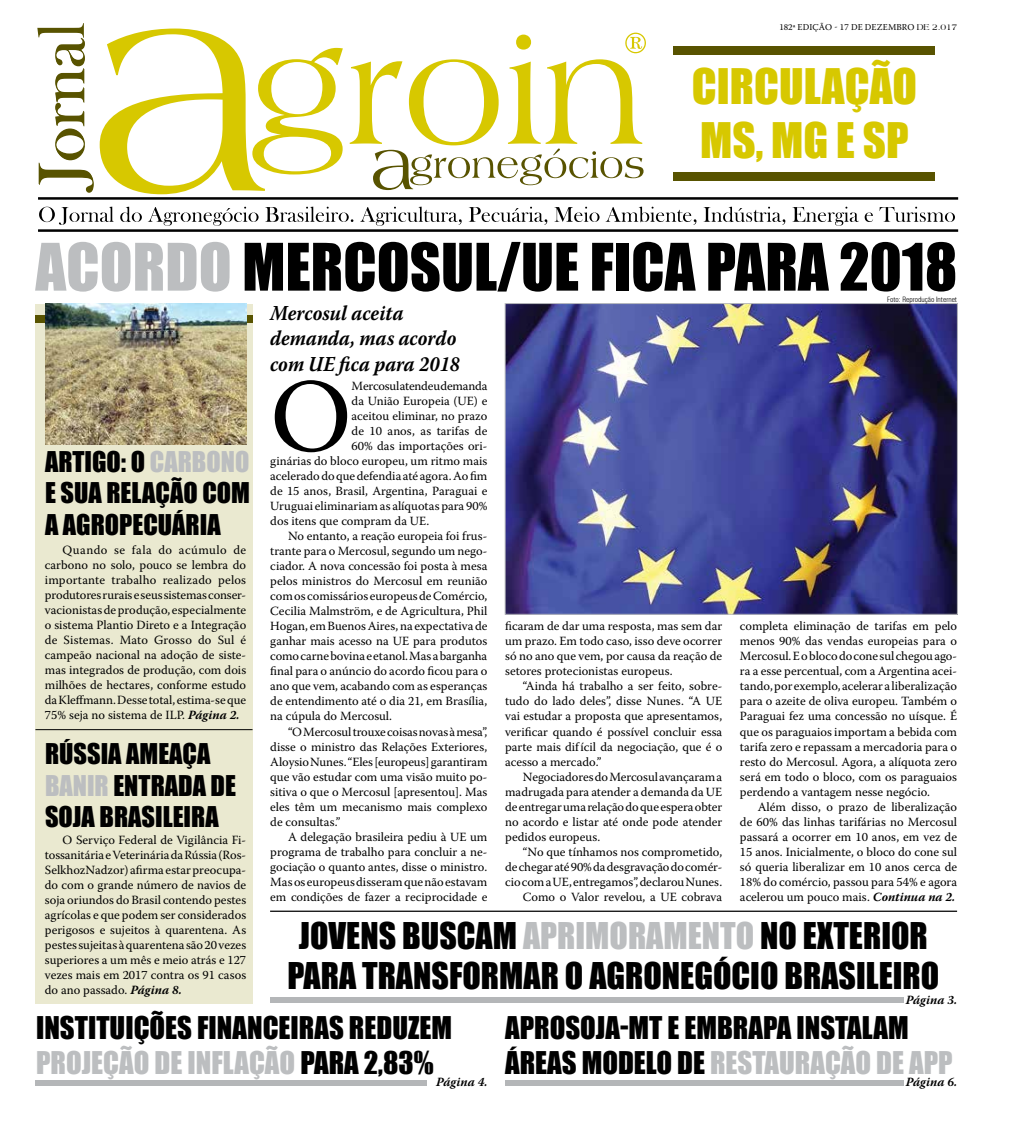
<style>
.page{position:relative;width:1028px;height:1124px;background:#fff}
.page>*{position:absolute;margin:0;border:0;box-sizing:border-box;transform-origin:0 0}
.t1{font:103.5px "Warnock Pro";color:#000}
.t2{font:60.5px "Impact";color:#000}
.t3{font:45px/54px "Impact";color:#d7c800}
.t4{font:33.88px/40.6px "Impact";color:#000}
.t5{font:28.75px/34.5px "Impact";color:#000}
.t6{font:26.25px/31.5px "Impact";color:#000;text-align:justify}
.t7{font:italic 700 21.25px/25.5px "Warnock Pro";color:#000;scale:.9 1}
.t8{font:12.5px/15px "Warnock Pro";color:#000;text-align:justify}
.t9{font:italic 700 12.5px "Warnock Pro";color:#000}
.t10{font:8.88px "Warnock Pro";letter-spacing:.01em;color:#000}
.t11{font:300 condensed 7.5px "Zurich BT";color:#000}
.s1{font-family:"Americana BT"}
.s2{color:#bcbec0}
.s3{font-weight:700;font-style:italic}
</style>
<div class="page">
<svg style="left:100px;top:29px;width:243px;height:165px"></svg>
<svg style="left:37px;top:23px;width:57px;height:170px"></svg>
<svg style="left:39px;top:207px;width:75px;height:18px"></svg>
<svg style="left:120px;top:207px;width:22px;height:15px"></svg>
<svg style="left:148px;top:207px;width:110px;height:19px"></svg>
<svg style="left:265px;top:207px;width:88px;height:15px"></svg>
<svg style="left:360px;top:207px;width:101px;height:19px"></svg>
<svg style="left:469px;top:207px;width:78px;height:18px"></svg>
<svg style="left:554px;top:207px;width:45px;height:15px"></svg>
<svg style="left:605px;top:207px;width:91px;height:18px"></svg>
<svg style="left:703px;top:207px;width:82px;height:18px"></svg>
<svg style="left:792px;top:207px;width:66px;height:19px"></svg>
<svg style="left:864px;top:212px;width:9px;height:10px"></svg>
<svg style="left:879px;top:207px;width:76px;height:15px"></svg>
<hr style="left:38px;top:197px;width:920px;height:3px;background:#000">
<hr style="left:38px;top:229px;width:920px;height:3px;background:#000">
<div style="left:673px;top:46px;width:261px;height:8px;background:#585300"></div>
<div style="left:673px;top:172px;width:261px;height:8px;background:#585300"></div>
<div style="left:35px;top:1080px;width:392px;height:5px;background:#b4b6b8"></div>
<div style="left:505px;top:1080px;width:399px;height:5px;background:#b4b6b8"></div>
<div style="left:270px;top:997px;width:634px;height:6px;background:#b4b6b8"></div>
<hr style="left:270px;top:910px;width:687px;height:1px;background:#000">
<svg style="left:350px;top:33px;width:296px;height:157px"></svg>
<div style="left:35px;top:304px;width:217px;height:699px;background:#eae9d0"></div>
<div style="left:35px;top:315px;width:217px;height:8px;background:#585300"></div>
<img style="left:45px;top:304px;width:201px;height:140px">
<hr style="left:35px;top:729px;width:217px;height:1px;background:#000">
<img style="left:507px;top:305px;width:448px;height:307px">
<div style="left:505px;top:303px;width:452px;height:311px;border:1px solid #bcbec0"></div>
<p class="t10" style="left:779px;top:22px;width:179px">182ª Edição - 17 de DEZembro <span class="s1">de 2.017</span></p>
<h3 class="t3" style="left:692px;top:58px;width:227px">CIRCULAÇÃO<br>MS, MG E SP</h3>
<h2 class="t2" style="left:35px;top:220px;width:923px"><span class="s2">ACORDO</span> MERCOSUL/UE FICA PARA 2018</h2>
<h3 class="t6" style="left:45px;top:445px;width:206px">ARTIGO: O <span class="s2">CARBONO </span>E SUA RELAÇÃO COM A AGROPECUÁRIA</h3>
<p class="t8" style="left:45px;top:542px;width:203px;text-indent:18px">Quando se fala do acúmulo de carbono no solo, pouco se lembra do importante trabalho realizado pelos produtores rurais e seus sistemas conser&shy;vacionistas de produção, especialmente o sistema Plantio Direto e a Integração de Sistemas. Mato Grosso do Sul é campeão nacional na adoção de siste&shy;mas integrados de produção, com dois milhões de hectares, conforme estudo da Kleffmann. Desse total, estima-se que 75% seja no sistema de ILP. <span class="s3">Página 2.</span></p>
<h3 class="t6" style="left:45px;top:737px;width:191px;text-align:left">RÚSSIA AMEAÇA<br><span class="s2">BANIR</span> ENTRADA DE<br>SOJA BRASILEIRA</h3>
<p class="t8" style="left:45px;top:832px;width:203px;text-indent:18px">O Serviço Federal de Vigilância Fi&shy;tossanitária e Veterinária da Rússia (Ros-SelkhozNadzor) afirma estar preocupa&shy;do com o grande número de navios de soja oriundos do Brasil contendo pestes agrícolas e que podem ser considerados perigosos e sujeitos à quarentena. As pestes sujeitas à quarentena são 20 vezes superiores a um mês e meio atrás e 127 vezes mais em 2017 contra os 91 casos do ano passado. <span class="s3">Página 8.</span></p>
<h3 class="t7" style="left:270px;top:299px;width:213px">Mercosul aceita demanda, mas acordo com UE fica para 2018</h3>
<h1 class="t1" style="left:270px;top:354px;width:74px">O</h1>
<p class="t8" style="left:351px;top:378px;width:137px">Mercosul atendeu demanda</p>
<p class="t8" style="left:351px;top:393px;width:137px">da União Europeia (UE) e</p>
<p class="t8" style="left:351px;top:408px;width:137px">aceitou eliminar, no prazo</p>
<p class="t8" style="left:351px;top:423px;width:137px">de 10 anos, as tarifas de</p>
<p class="t8" style="left:351px;top:438px;width:137px">60% das importações ori-</p>
<p class="t8" style="left:270px;top:453px;width:219px">ginárias do bloco europeu, um ritmo mais</p>
<p class="t8" style="left:270px;top:468px;width:219px">acelerado do que defendia até agora. Ao fim</p>
<p class="t8" style="left:270px;top:483px;width:219px">de 15 anos, Brasil, Argentina, Paraguai e</p>
<p class="t8" style="left:270px;top:498px;width:219px">Uruguai eliminariam as alíquotas para 90%</p>
<p class="t8" style="left:270px;top:513px;width:161px">dos itens que compram da UE.</p>
<p class="t8" style="left:288px;top:528px;width:201px">No entanto, a reação europeia foi frus-</p>
<p class="t8" style="left:270px;top:543px;width:219px">trante para o Mercosul, segundo um nego-</p>
<p class="t8" style="left:270px;top:558px;width:219px">ciador. A nova concessão foi posta à mesa</p>
<p class="t8" style="left:270px;top:573px;width:219px">pelos ministros do Mercosul em reunião</p>
<p class="t8" style="left:270px;top:588px;width:219px">com os comissários europeus de Comércio,</p>
<p class="t8" style="left:270px;top:603px;width:219px">Cecilia Malmström, e de Agricultura, Phil</p>
<p class="t8" style="left:270px;top:618px;width:219px">Hogan, em Buenos Aires, na expectativa de</p>
<p class="t8" style="left:270px;top:633px;width:218px">ganhar mais acesso na UE para produtos</p>
<p class="t8" style="left:270px;top:648px;width:218px">como carne bovina e etanol. Mas a barganha</p>
<p class="t8" style="left:270px;top:663px;width:218px">final para o anúncio do acordo ficou para o</p>
<p class="t8" style="left:270px;top:678px;width:218px">ano que vem, acabando com as esperanças</p>
<p class="t8" style="left:270px;top:693px;width:219px">de entendimento até o dia 21, em Brasília,</p>
<p class="t8" style="left:270px;top:708px;width:123px">na cúpula do Mercosul.</p>
<p class="t8" style="left:288px;top:723px;width:201px">“O Mercosul trouxe coisas novas à mesa”,</p>
<p class="t8" style="left:270px;top:738px;width:219px">disse o ministro das Relações Exteriores,</p>
<p class="t8" style="left:270px;top:753px;width:219px">Aloysio Nunes. “Eles [europeus] garantiram</p>
<p class="t8" style="left:270px;top:768px;width:219px">que vão estudar com uma visão muito po-</p>
<p class="t8" style="left:270px;top:783px;width:219px">sitiva o que o Mercosul [apresentou]. Mas</p>
<p class="t8" style="left:270px;top:798px;width:219px">eles têm um mecanismo mais complexo</p>
<p class="t8" style="left:270px;top:813px;width:72px">de consultas.”</p>
<p class="t8" style="left:288px;top:828px;width:201px">A delegação brasileira pediu à UE um</p>
<p class="t8" style="left:270px;top:843px;width:219px">programa de trabalho para concluir a ne-</p>
<p class="t8" style="left:270px;top:858px;width:218px">gociação o quanto antes, disse o ministro.</p>
<p class="t8" style="left:270px;top:873px;width:219px">Mas os europeus disseram que não estavam</p>
<p class="t8" style="left:270px;top:888px;width:218px">em condições de fazer a reciprocidade e</p>
<p class="t8" style="left:505px;top:618px;width:219px">ficaram de dar uma resposta, mas sem dar um prazo. Em todo caso, isso deve ocorrer só no ano que vem, por causa da reação de setores protecionistas europeus.</p>
<p class="t8" style="left:505px;top:678px;width:219px;text-indent:18px">“Ainda há trabalho a ser feito, sobre&shy;tudo do lado deles”, disse Nunes. “A UE vai estudar a proposta que apresentamos, verificar quando é possível concluir essa parte mais difícil da negociação, que é o acesso a mercado.”</p>
<p class="t8" style="left:505px;top:768px;width:219px;text-indent:18px">Negociadores do Mercosul avançaram a madrugada para atender a demanda da UE de entregar uma relação do que espera obter no acordo e listar até onde pode atender pedidos europeus.</p>
<p class="t8" style="left:505px;top:843px;width:219px;text-align:right">“No que tínhamos nos comprometido,<br>de chegar até 90% da desgravação do comér&shy;cio com a UE, entregamos”, declarou Nunes.<br>Como o Valor revelou, a UE cobrava</p>
<p class="t11" style="left:887px;top:294px;width:71px">Foto: Reprodução Internet</p>
<p class="t8" style="left:740px;top:618px;width:219px">completa eliminação de tarifas em pelo menos 90% das vendas europeias para o Mercosul. E o bloco do cone sul chegou ago&shy;ra a esse percentual, com a Argentina acei&shy;tando, por exemplo, acelerar a liberalização para o azeite de oliva europeu. Também o Paraguai fez uma concessão no uísque. É que os paraguaios importam a bebida com tarifa zero e repassam a mercadoria para o resto do Mercosul. Agora, a alíquota zero será em todo o bloco, com os paraguaios perdendo a vantagem nesse negócio.</p>
<p class="t8" style="left:740px;top:798px;width:219px;text-indent:18px">Além disso, o prazo de liberalização de 60% das linhas tarifárias no Mercosul passará a ocorrer em 10 anos, em vez de 15 anos. Inicialmente, o bloco do cone sul só queria liberalizar em 10 anos cerca de 18% do comércio, passou para 54% e agora acelerou um pouco mais. <span class="s3">Continua na 2.</span></p>
<h3 class="t4" style="left:287px;top:914px;width:592px;text-indent:11px">JOVENS BUSCAM <span class="s2">APRIMORAMENTO</span> NO EXTERIOR<br>PARA TRANSFORMAR O AGRONE</h3>
<h3 class="t4" style="left:694px;top:954px;width:160px">GÓCIO BRASILEIRO</h3>
<p class="t9" style="left:905px;top:991px;width:53px">Página 3.</p>
<h3 class="t5" style="left:36px;top:1009px;width:400px">INSTITUIÇÕES FINANCEIRAS REDUZEM<br><span class="s2">PROJEÇÃO DE INFLAÇÃO</span> PARA 2,83%</h3>
<h3 class="t5" style="left:505px;top:1009px;width:449px">APROSOJA-MT E EMBRAPA INSTALAM<br>ÁREAS MODELO DE <span class="s2">RESTAURAÇÃO DE APP</span></h3>
<p class="t9" style="left:436px;top:1074px;width:53px">Página 4.</p>
<p class="t9" style="left:905px;top:1074px;width:53px">Página 6.</p>
</div>
